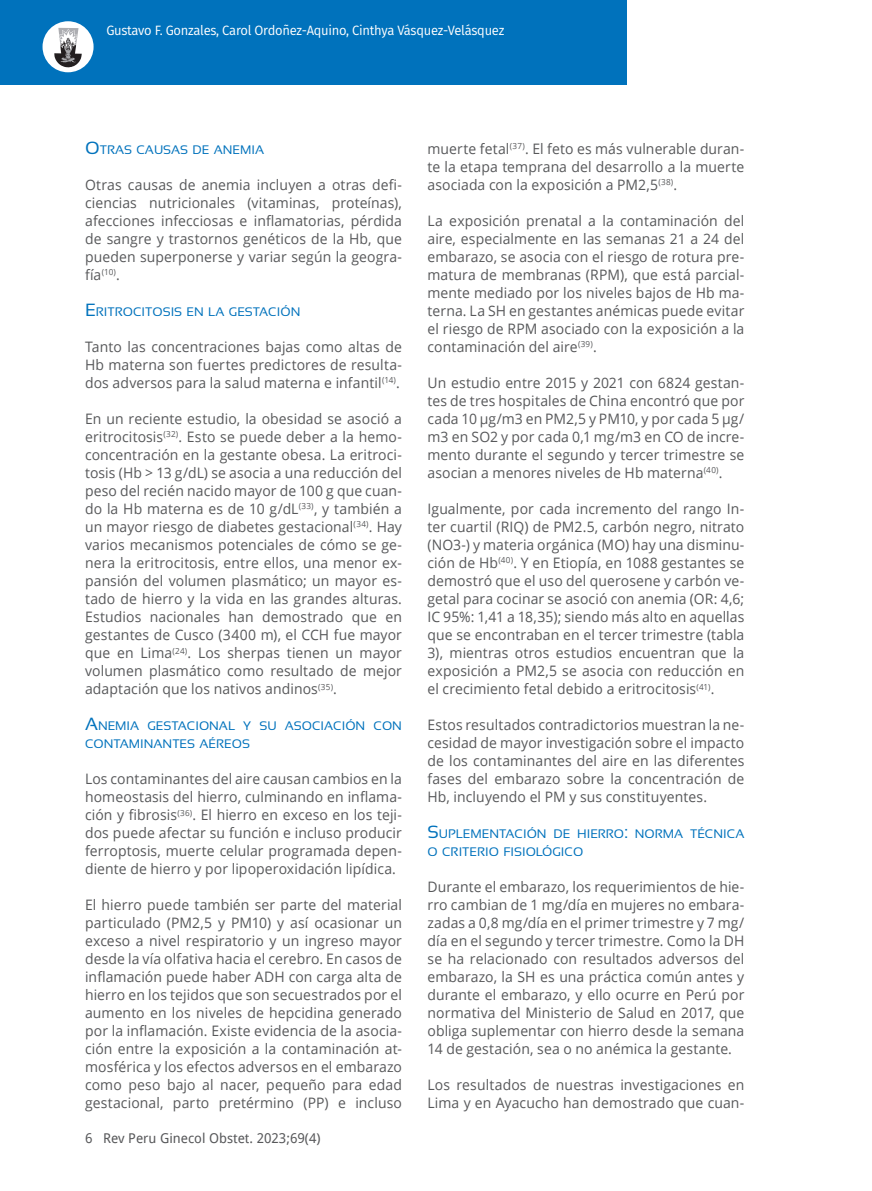
<style>
.page{position:relative;width:872px;height:1191px;background:#fff}
.page>*{position:absolute;margin:0;border:0;box-sizing:border-box;transform-origin:0 0}
.t1{font:14.4px/18px "Open Sans";letter-spacing:.01em;color:#57585a;text-align:justify}
.t2{font:13.5px "Fira Sans";letter-spacing:-.02em;color:#fff;scale:.96 1}
.t3{font:13.5px "Droid Sans";color:#57585a}
.t4{font:12.3px/18px "Sansation";color:#0072bc}
.s1{font-size:17.7px}
</style>
<div class="page">
<div style="left:0;top:0;width:626px;height:85px;background:#0072bc"></div>
<div style="left:43px;top:21px;width:51px;height:51px;background:#fff;border-radius:50%"></div>
<svg style="left:54px;top:28px;width:28px;height:40px"></svg>
<p class="t2" style="left:106px;top:20px;width:416px">Gustavo F. Gonzales, Carol Ordoñez-Aquino, Cinthya Vásquez-Velásquez</p>
<p class="t4" style="left:85px;top:141px;width:181px"><span class="s1">O</span>TRAS CAUSAS DE ANEMIA</p>
<p class="t1" style="left:85px;top:175px;width:318px">Otras causas de anemia incluyen a otras defi&shy;ciencias nutricionales (vitaminas, proteínas), afecciones infecciosas e inflamatorias, pérdida de sangre y trastornos genéticos de la Hb, que pueden superponerse y variar según la geogra&shy;fía<sup>(10)</sup>.</p>
<p class="t4" style="left:85px;top:303px;width:217px"><span class="s1">E</span>RITROCITOSIS EN LA GESTACIÓN</p>
<p class="t1" style="left:85px;top:337px;width:318px">Tanto las concentraciones bajas como altas de Hb materna son fuertes predictores de resulta&shy;dos adversos para la salud materna e infantil<sup>(14)</sup>.</p>
<p class="t1" style="left:85px;top:409px;width:318px">En un reciente estudio, la obesidad se asoció a eritrocitosis<sup>(32)</sup>. Esto se puede deber a la hemo&shy;concentración en la gestante obesa. La eritroci&shy;tosis (Hb &gt; 13 g/dL) se asocia a una reducción del peso del recién nacido mayor de 100 g que cuan&shy;do la Hb materna es de 10 g/dL<sup>(33)</sup>, y también a un mayor riesgo de diabetes gestacional<sup>(34)</sup>. Hay varios mecanismos potenciales de cómo se ge&shy;nera la eritrocitosis, entre ellos, una menor ex&shy;pansión del volumen plasmático; un mayor es&shy;tado de hierro y la vida en las grandes alturas.<br>Estudios nacionales han demostrado que en gestantes de Cusco (3400 m), el CCH fue mayor que en Lima<sup>(24)</sup>. Los sherpas tienen un mayor volumen plasmático como resultado de mejor adaptación que los nativos andinos<sup>(35)</sup>.</p>
<p class="t4" style="left:85px;top:717px;width:318px"><span class="s1">A</span>NEMIA GESTACIONAL Y SU ASOCIACIÓN CON<br>CONTAMINANTES AÉREOS</p>
<p class="t1" style="left:85px;top:769px;width:318px">Los contaminantes del aire causan cambios en la homeostasis del hierro, culminando en inflama&shy;ción y fibrosis<sup>(36)</sup>. El hierro en exceso en los teji&shy;dos puede afectar su función e incluso producir ferroptosis, muerte celular programada depen&shy;diente de hierro y por lipoperoxidación lipídica.</p>
<p class="t1" style="left:85px;top:895px;width:318px">El hierro puede también ser parte del material particulado (PM2,5 y PM10) y así ocasionar un exceso a nivel respiratorio y un ingreso mayor desde la vía olfativa hacia el cerebro. En casos de inflamación puede haber ADH con carga alta de hierro en los tejidos que son secuestrados por el aumento en los niveles de hepcidina generado por la inflamación. Existe evidencia de la asocia&shy;ción entre la exposición a la contaminación at&shy;mosférica y los efectos adversos en el embarazo como peso bajo al nacer, pequeño para edad gestacional, parto pretérmino (PP) e incluso</p>
<p class="t3" style="left:85px;top:1128px;width:237px">6 Rev Peru Ginecol Obstet. 2023;69(4)</p>
<p class="t1" style="left:427px;top:139px;width:318px">muerte fetal<sup>(37)</sup>. El feto es más vulnerable duran&shy;te la etapa temprana del desarrollo a la muerte asociada con la exposición a PM2,5<sup>(38)</sup>.</p>
<p class="t1" style="left:427px;top:211px;width:318px">La exposición prenatal a la contaminación del aire, especialmente en las semanas 21 a 24 del embarazo, se asocia con el riesgo de rotura pre&shy;matura de membranas (RPM), que está parcial&shy;mente mediado por los niveles bajos de Hb ma&shy;terna. La SH en gestantes anémicas puede evitar el riesgo de RPM asociado con la exposición a la contaminación del aire<sup>(39)</sup>.</p>
<p class="t1" style="left:427px;top:373px;width:318px">Un estudio entre 2015 y 2021 con 6824 gestan&shy;tes de tres hospitales de China encontró que por cada 10 μg/m3 en PM2,5 y PM10, y por cada 5 μg/ m3 en SO2 y por cada 0,1 mg/m3 en CO de incre&shy;mento durante el segundo y tercer trimestre se asocian a menores niveles de Hb materna<sup>(40)</sup>.</p>
<p class="t1" style="left:427px;top:499px;width:318px">Igualmente, por cada incremento del rango In&shy;ter cuartil (RIQ) de PM2.5, carbón negro, nitrato (NO3-) y materia orgánica (MO) hay una disminu&shy;ción de Hb<sup>(40)</sup>. Y en Etiopía, en 1088 gestantes se demostró que el uso del querosene y carbón ve&shy;getal para cocinar se asoció con anemia (OR: 4,6; IC 95%: 1,41 a 18,35); siendo más alto en aquellas que se encontraban en el tercer trimestre (tabla 3), mientras otros estudios encuentran que la exposición a PM2,5 se asocia con reducción en el crecimiento fetal debido a eritrocitosis<sup>(41)</sup>.</p>
<p class="t1" style="left:427px;top:715px;width:318px">Estos resultados contradictorios muestran la ne&shy;cesidad de mayor investigación sobre el impacto de los contaminantes del aire en las diferentes fases del embarazo sobre la concentración de Hb, incluyendo el PM y sus constituyentes.</p>
<p class="t4" style="left:427px;top:825px;width:318px"><span class="s1">S</span>UPLEMENTACIÓN DE HIERRO<span class="s1">:</span> NORMA TÉCNICA<br>O CRITERIO FISIOLÓGICO</p>
<p class="t1" style="left:427px;top:877px;width:318px">Durante el embarazo, los requerimientos de hie&shy;rro cambian de 1 mg/día en mujeres no embara&shy;zadas a 0,8 mg/día en el primer trimestre y 7 mg/ día en el segundo y tercer trimestre. Como la DH se ha relacionado con resultados adversos del embarazo, la SH es una práctica común antes y durante el embarazo, y ello ocurre en Perú por normativa del Ministerio de Salud en 2017, que obliga suplementar con hierro desde la semana 14 de gestación, sea o no anémica la gestante.</p>
<p class="t1" style="left:427px;top:1075px;width:318px">Los resultados de nuestras investigaciones en<br>Lima y en Ayacucho han demostrado que cuan-</p>
</div>
